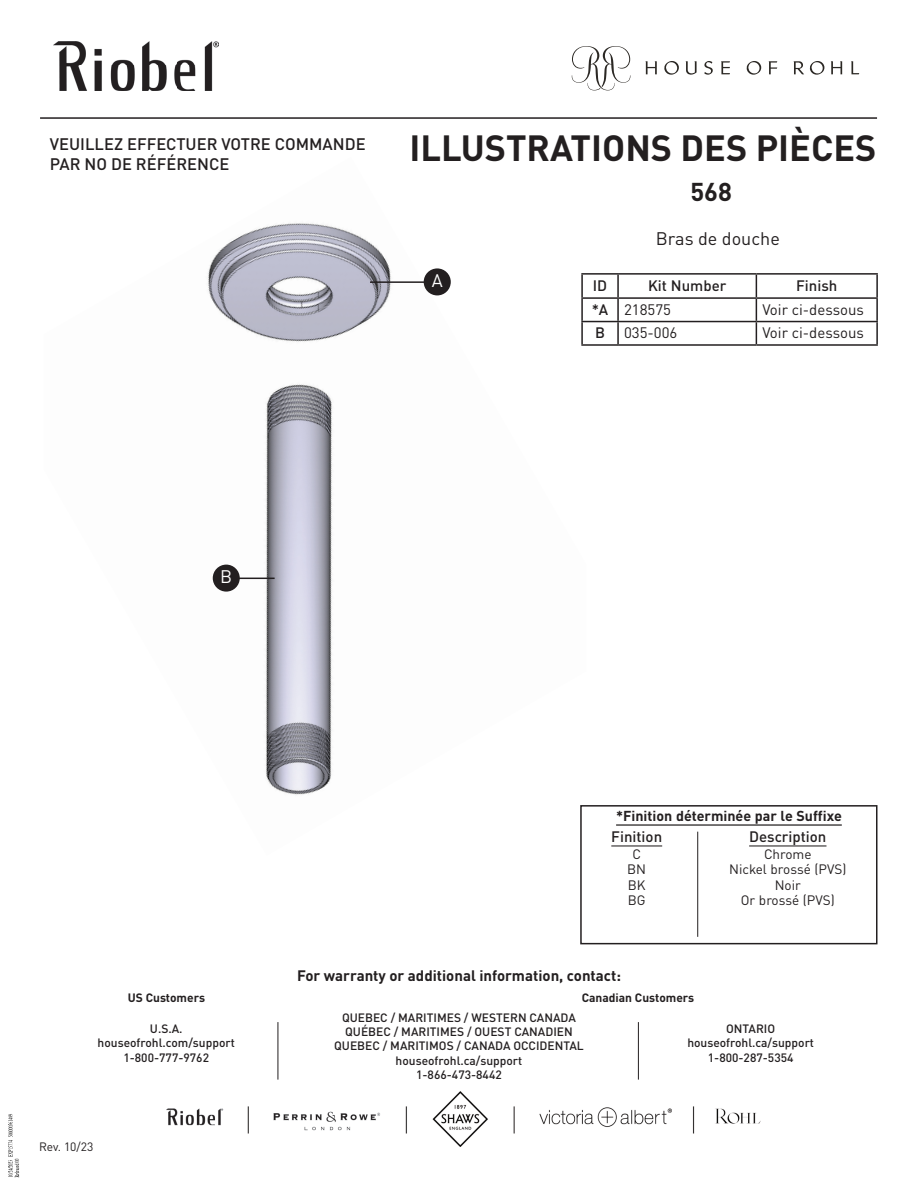
<style>
.page{position:relative;width:918px;height:1188px;background:#fff}
.page>*{position:absolute;margin:0;border:0;box-sizing:border-box;transform-origin:0 0}
.t1{font:700 36px "DIN Pro";color:#231f20}
.t2{font:700 25.5px "DIN Pro";color:#231f20}
.t3{font:18px "DIN Pro";color:#231f20}
.t4{font:18px "DIN Pro";color:#fff}
.t5{font:500 16.5px/19.8px "DIN Pro";color:#231f20}
.t6{font:15px "DIN Pro";color:#231f20}
.t7{font:700 15px "DIN Pro";color:#231f20}
.t8{font:500 15px "DIN Pro";color:#231f20}
.t9{font:700 14.25px "DIN Pro";color:#231f20}
.t10{font:13.5px/15.5px "DIN Pro";color:#231f20;text-align:center}
.t11{font:500 12px/14.4px "DIN Pro";color:#231f20;text-align:center}
.t12{font:700 12px "DIN Pro";color:#231f20}
.t13{font:12px "DIN Pro";letter-spacing:-.005em;color:#231f20}
.s1{font-weight:500}
</style>
<div class="page">
<img style="left:208px;top:223px;width:378px;height:572px">
<div style="left:424px;top:268px;width:27px;height:27px;background:#231f20;border-radius:50%"></div>
<hr style="left:370px;top:281px;width:57px;height:2px;background:#231f20">
<div style="left:213px;top:565px;width:27px;height:27px;background:#231f20;border-radius:50%"></div>
<hr style="left:236px;top:578px;width:39px;height:1px;background:#231f20">
<div style="left:580px;top:805px;width:298px;height:139px;border:2px solid #231f20"></div>
<hr style="left:616px;top:824px;width:226px;height:2px;background:#231f20">
<hr style="left:697px;top:832px;width:1px;height:105px;background:#231f20">
<hr style="left:611px;top:845px;width:51px;height:1px;background:#231f20">
<hr style="left:749px;top:845px;width:77px;height:1px;background:#231f20">
<hr style="left:581px;top:273px;width:37px;height:2px;background:#231f20">
<hr style="left:581px;top:275px;width:2px;height:22px;background:#231f20">
<hr style="left:618px;top:273px;width:138px;height:2px;background:#231f20">
<hr style="left:617px;top:275px;width:2px;height:22px;background:#231f20">
<hr style="left:756px;top:273px;width:122px;height:2px;background:#231f20">
<hr style="left:876px;top:275px;width:2px;height:22px;background:#231f20">
<hr style="left:581px;top:297px;width:37px;height:2px;background:#231f20">
<hr style="left:581px;top:299px;width:2px;height:22px;background:#231f20">
<hr style="left:618px;top:297px;width:138px;height:2px;background:#231f20">
<hr style="left:617px;top:299px;width:2px;height:22px;background:#231f20">
<hr style="left:756px;top:297px;width:122px;height:2px;background:#231f20">
<hr style="left:876px;top:299px;width:2px;height:22px;background:#231f20">
<hr style="left:581px;top:321px;width:37px;height:1px;background:#231f20">
<hr style="left:581px;top:322px;width:2px;height:22px;background:#231f20">
<hr style="left:618px;top:321px;width:138px;height:1px;background:#231f20">
<hr style="left:617px;top:322px;width:2px;height:22px;background:#231f20">
<hr style="left:756px;top:321px;width:122px;height:1px;background:#231f20">
<svg style="left:756px;top:275px;width:1px;height:69px"></svg>
<hr style="left:876px;top:322px;width:2px;height:22px;background:#231f20">
<hr style="left:581px;top:344px;width:37px;height:2px;background:#231f20">
<hr style="left:618px;top:344px;width:138px;height:2px;background:#231f20">
<hr style="left:756px;top:344px;width:122px;height:2px;background:#231f20">
<hr style="left:40px;top:117px;width:837px;height:2px;background:#231f20">
<svg style="left:572px;top:46px;width:58px;height:44px"></svg>
<svg style="left:645px;top:61px;width:12px;height:13px"></svg>
<svg style="left:686px;top:61px;width:11px;height:14px"></svg>
<svg style="left:704px;top:61px;width:9px;height:14px"></svg>
<svg style="left:721px;top:61px;width:9px;height:13px"></svg>
<svg style="left:746px;top:61px;width:15px;height:14px"></svg>
<svg style="left:810px;top:61px;width:14px;height:14px"></svg>
<svg style="left:664px;top:61px;width:15px;height:14px"></svg>
<svg style="left:769px;top:61px;width:8px;height:13px"></svg>
<svg style="left:794px;top:61px;width:10px;height:13px"></svg>
<svg style="left:831px;top:61px;width:11px;height:13px"></svg>
<svg style="left:851px;top:61px;width:8px;height:13px"></svg>
<img style="left:53px;top:41px;width:166px;height:49px">
<img style="left:166px;top:1092px;width:594px;height:54px">
<hr style="left:278px;top:1022px;width:1px;height:58px;background:#231f20">
<hr style="left:638px;top:1022px;width:1px;height:58px;background:#231f20">
<svg style="left:8px;top:1114px;width:11px;height:63px"></svg>
<h3 class="t5" style="left:50px;top:133px;width:317px">VEUILLEZ EFFECTUER VOTRE COMMANDE<br>PAR NO DE RÉFÉRENCE</h3>
<h1 class="t1" style="left:410px;top:118px;width:468px">ILLUSTRATIONS DES PIÈCES</h1>
<h2 class="t2" style="left:690px;top:171px;width:43px">568</h2>
<h3 class="t3" style="left:656px;top:224px;width:126px">Bras de douche</h3>
<h3 class="t4" style="left:432px;top:266px;width:12px">A</h3>
<p class="t8" style="left:593px;top:273px;width:16px">ID</p>
<p class="t8" style="left:648px;top:273px;width:80px">Kit Number</p>
<p class="t8" style="left:796px;top:273px;width:43px">Finish</p>
<p class="t6" style="left:592px;top:298px;width:81px"><span class="s1">*A</span> 218575</p>
<p class="t6" style="left:762px;top:298px;width:103px">Voir ci-dessous</p>
<p class="t8" style="left:595px;top:321px;width:11px">B</p>
<p class="t6" style="left:624px;top:321px;width:55px">035-006</p>
<p class="t6" style="left:762px;top:321px;width:103px">Voir ci-dessous</p>
<h3 class="t4" style="left:220px;top:562px;width:14px">B</h3>
<p class="t9" style="left:616px;top:804px;width:227px">*Finition déterminée par le Suffixe</p>
<p class="t8" style="left:611px;top:825px;width:52px">Finition</p>
<p class="t10" style="left:627px;top:845px;width:20px">C<br>BN<br>BK<br>BG</p>
<p class="t8" style="left:749px;top:825px;width:79px">Description</p>
<p class="t10" style="left:729px;top:845px;width:119px">Chrome<br>Nickel brossé (PVS)<br>Noir<br>Or brossé (PVS)</p>
<p class="t7" style="left:297px;top:964px;width:325px">For warranty or additional information, contact:</p>
<p class="t12" style="left:128px;top:988px;width:79px">US Customers</p>
<p class="t12" style="left:582px;top:988px;width:114px">Canadian Customers</p>
<p class="t11" style="left:98px;top:1020px;width:139px">U.S.A. houseofrohl.com/support<br>1-800-777-9762</p>
<p class="t11" style="left:334px;top:1009px;width:251px">QUEBEC / MARITIMES / WESTERN CANADA<br>QUÉBEC / MARITIMES / OUEST CANADIEN<br>QUEBEC / MARITIMOS / CANADA OCCIDENTAL houseofrohl.ca/support<br>1-866-473-8442</p>
<p class="t11" style="left:687px;top:1020px;width:128px">ONTARIO houseofrohl.ca/support<br>1-800-287-5354</p>
<p class="t13" style="left:39px;top:1137px;width:56px">Rev. 10/23</p>
</div>
